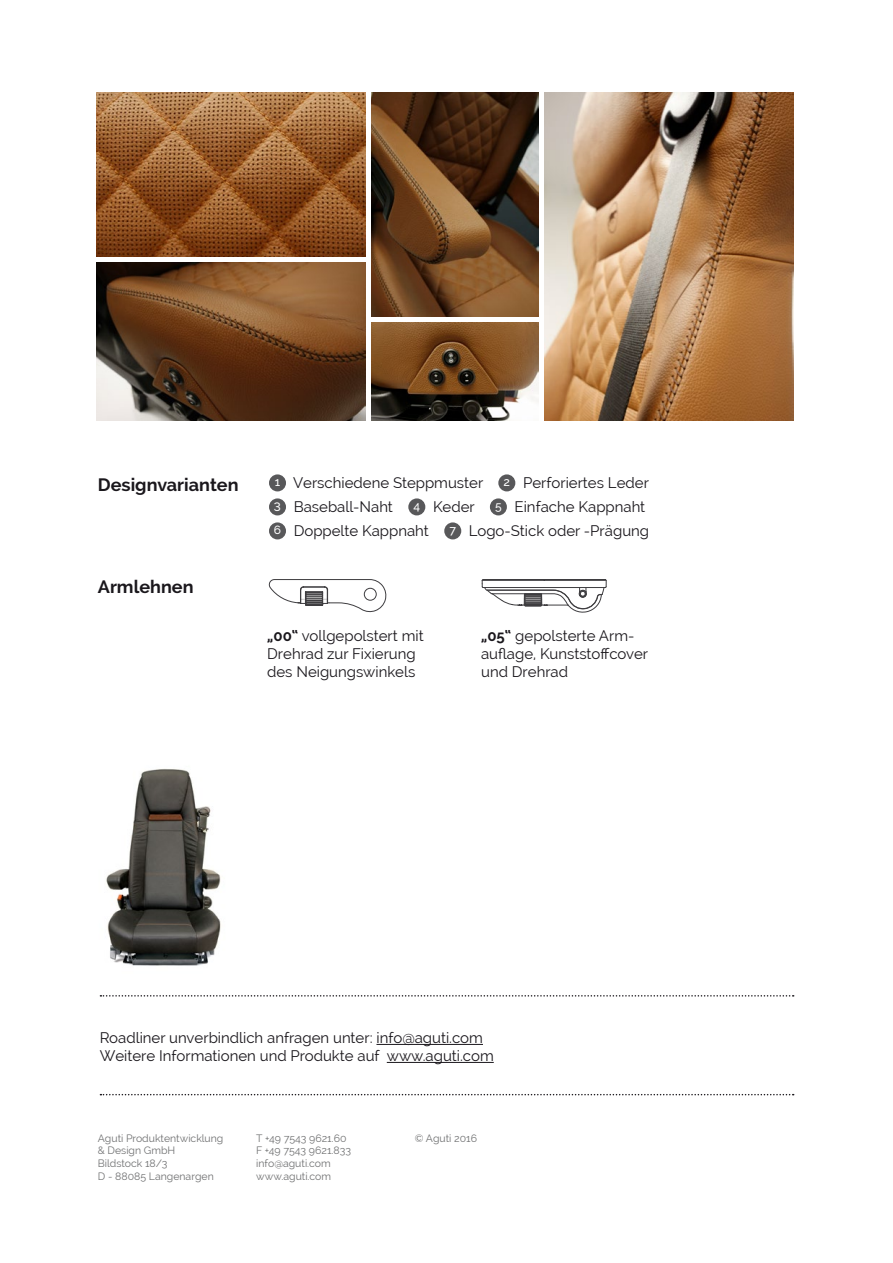
<style>
.page{position:relative;width:893px;height:1263px;background:#fff}
.page>*{position:absolute;margin:0;border:0;box-sizing:border-box;transform-origin:0 0}
.t1{font:700 18px "Raleway";color:#1a171c}
.t2{font:15px/18px "Raleway";color:#1a171c}
.t3{font:10.5px/12.6px "Raleway";color:#707172}
.s1{font-weight:500;font-size:12px;color:#fff}
.s2{font-weight:700}
</style>
<div class="page">
<svg style="left:100px;top:1094px;width:694px;height:1px"></svg>
<svg style="left:100px;top:995px;width:694px;height:1px"></svg>
<hr style="left:376px;top:1044px;width:107px;height:1px;background:#1a171c">
<hr style="left:387px;top:1062px;width:107px;height:1px;background:#1a171c">
<img style="left:544px;top:93px;width:249px;height:328px">
<img style="left:96px;top:93px;width:270px;height:164px">
<img style="left:96px;top:263px;width:270px;height:158px">
<img style="left:371px;top:323px;width:167px;height:98px">
<img style="left:371px;top:93px;width:167px;height:224px">
<div style="left:269px;top:474px;width:17px;height:17px;background:#58585a;border-radius:50%"></div>
<div style="left:498px;top:474px;width:17px;height:17px;background:#58585a;border-radius:50%"></div>
<div style="left:269px;top:498px;width:17px;height:17px;background:#58585a;border-radius:50%"></div>
<div style="left:408px;top:498px;width:17px;height:17px;background:#58585a;border-radius:50%"></div>
<div style="left:490px;top:498px;width:17px;height:17px;background:#58585a;border-radius:50%"></div>
<div style="left:269px;top:522px;width:17px;height:17px;background:#58585a;border-radius:50%"></div>
<div style="left:444px;top:522px;width:17px;height:17px;background:#58585a;border-radius:50%"></div>
<svg style="left:269px;top:579px;width:118px;height:34px"></svg>
<div style="left:364px;top:588px;width:12px;height:12px;border:1px solid #3e3d40;border-radius:50%"></div>
<svg style="left:482px;top:580px;width:125px;height:33px"></svg>
<img style="left:106px;top:769px;width:115px;height:197px">
<p class="t1" style="left:98px;top:474px;width:142px">Designvarianten</p>
<p class="t1" style="left:98px;top:576px;width:97px">Armlehnen</p>
<p class="t2" style="left:275px;top:474px;width:210px"><span class="s1">1</span> Verschiedene Steppmuster</p>
<p class="t2" style="left:504px;top:474px;width:147px"><span class="s1">2</span> Perforiertes Leder</p>
<p class="t2" style="left:274px;top:498px;width:120px"><span class="s1">3</span> Baseball-Naht</p>
<p class="t2" style="left:414px;top:498px;width:63px"><span class="s1">4</span> Keder</p>
<p class="t2" style="left:495px;top:498px;width:152px"><span class="s1">5</span> Einfache Kappnaht</p>
<p class="t2" style="left:274px;top:522px;width:157px"><span class="s1">6</span> Doppelte Kappnaht</p>
<p class="t2" style="left:449px;top:522px;width:201px"><span class="s1">7</span> Logo-Stick oder -Prägung</p>
<p class="t2" style="left:267px;top:627px;width:158px"><span class="s2">„00“</span> vollgepolstert mit<br>Drehrad zur Fixierung des Neigungswinkels</p>
<p class="t2" style="left:481px;top:627px;width:169px"><span class="s2">„05“</span> gepolsterte Arm&shy;auflage, Kunststoffcover und Drehrad</p>
<p class="t2" style="left:100px;top:1029px;width:396px">Roadliner unverbindlich anfragen unter: info@aguti.com<br>Weitere Informationen und Produkte auf www.aguti.com</p>
<p class="t3" style="left:98px;top:1132px;width:127px">Aguti Produktentwicklung &amp; Design GmbH<br>Bildstock 18/3<br>D - 88085 Langenargen</p>
<p class="t3" style="left:256px;top:1132px;width:96px">T +49 7543 9621.60<br>F +49 7543 9621.833 info@aguti.com www.aguti.com</p>
<p class="t3" style="left:415px;top:1132px;width:64px">© Aguti 2016</p>
</div>
